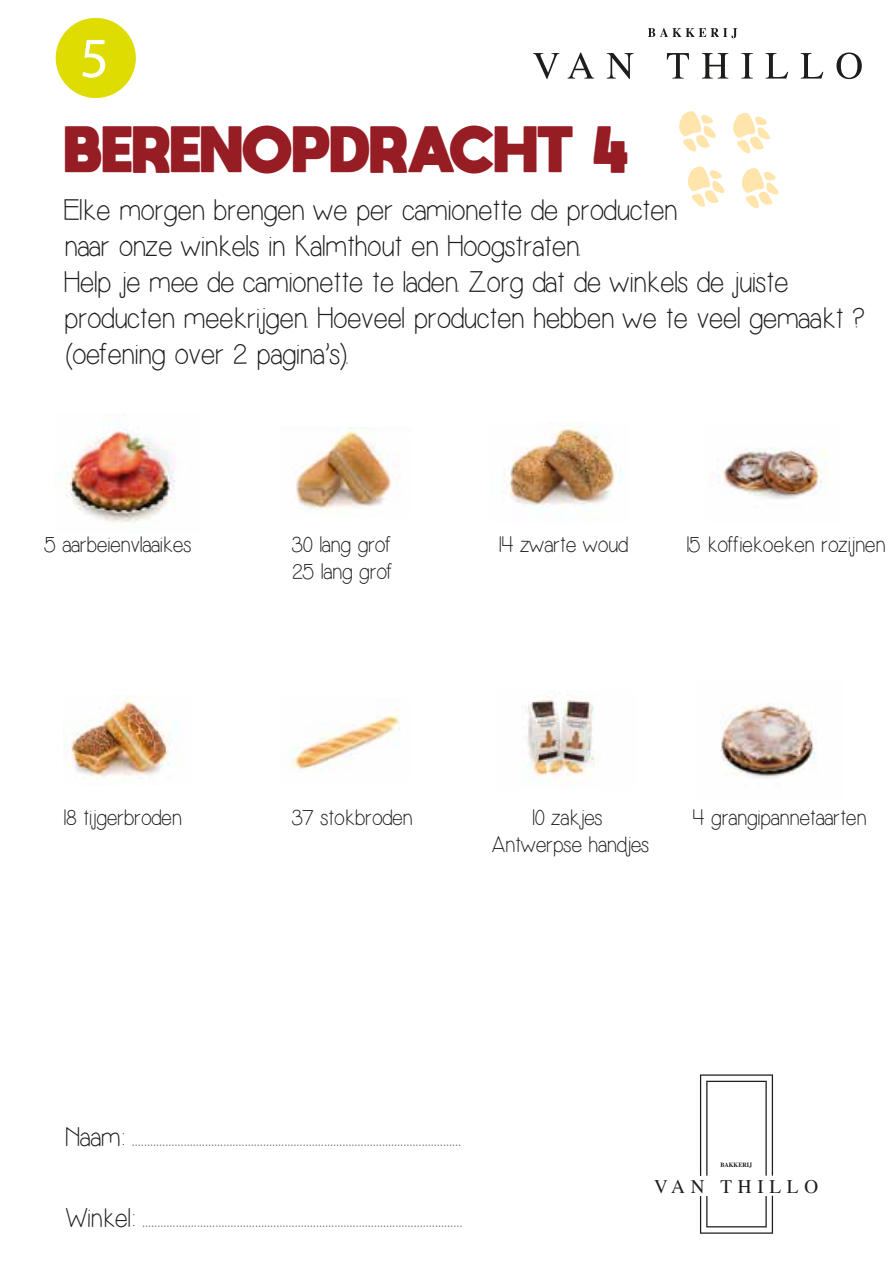
<style>
.page{position:relative;width:893px;height:1263px;background:#fff}
.page>*{position:absolute;margin:0;border:0;box-sizing:border-box;transform-origin:0 0}
.t1{font:57.15px "Myriad Pro";color:#fff}
.t2{font:800 45.9px "moon get";color:#971d24}
.t3{font:30px/36px "Simplicity";color:#1d1d1b}
.t4{font:27px "Simplicity";color:#1d1d1b}
.t5{font:22.5px/27px "Simplicity";color:#1d1d1b}
.t6{font:19.05px "Times";letter-spacing:.3em;color:#1d1d1b}
.t7{font:700 6.45px "Times";color:#1d1d1b;scale:.93 1}
</style>
<div class="page">
<div style="left:55px;top:17px;width:82px;height:82px;background:#dedc00;border-radius:50%"></div>
<div style="left:54px;top:16px;width:83px;height:84px;border:2px solid #fff;border-radius:50%"></div>
<svg style="left:679px;top:111px;width:37px;height:41px"></svg>
<svg style="left:733px;top:113px;width:37px;height:41px"></svg>
<svg style="left:688px;top:166px;width:37px;height:41px"></svg>
<svg style="left:741px;top:168px;width:38px;height:41px"></svg>
<svg style="left:648px;top:28px;width:89px;height:10px"></svg>
<svg style="left:533px;top:53px;width:26px;height:26px"></svg>
<svg style="left:567px;top:53px;width:27px;height:26px"></svg>
<svg style="left:607px;top:53px;width:27px;height:26px"></svg>
<svg style="left:667px;top:53px;width:22px;height:26px"></svg>
<svg style="left:702px;top:53px;width:26px;height:26px"></svg>
<svg style="left:741px;top:53px;width:12px;height:26px"></svg>
<svg style="left:766px;top:53px;width:22px;height:26px"></svg>
<svg style="left:801px;top:53px;width:22px;height:26px"></svg>
<svg style="left:836px;top:53px;width:26px;height:26px"></svg>
<svg style="left:700px;top:1196px;width:73px;height:38px"></svg>
<svg style="left:700px;top:1074px;width:73px;height:102px"></svg>
<img style="left:55px;top:413px;width:120px;height:110px">
<img style="left:296px;top:428px;width:104px;height:83px">
<img style="left:502px;top:422px;width:121px;height:97px">
<img style="left:718px;top:447px;width:108px;height:52px">
<img style="left:63px;top:695px;width:109px;height:85px">
<img style="left:287px;top:709px;width:113px;height:62px">
<img style="left:525px;top:696px;width:70px;height:89px">
<img style="left:720px;top:703px;width:97px;height:75px">
<h1 class="t1" style="left:80px;top:23px;width:31px">5</h1>
<h2 class="t2" style="left:65px;top:121px;width:565px">BERENOPDRACHT 4</h2>
<p class="t3" style="left:64px;top:193px;width:802px">Elke morgen brengen we per camionette de producten<br>naar onze winkels in Kalmthout en Hoogstraten.<br>Help je mee de camionette te laden. Zorg dat de winkels de juiste producten meekrijgen. Hoeveel producten hebben we te veel gemaakt ? (oefening over 2 pagina’s).</p>
<p class="t5" style="left:44px;top:532px;width:148px">5 aarbeienvlaaikes</p>
<p class="t5" style="left:292px;top:532px;width:102px">30 lang grof<br>25 lang grof</p>
<p class="t5" style="left:498px;top:532px;width:130px">14 zwarte woud</p>
<p class="t5" style="left:686px;top:532px;width:200px">15 koffiekoeken rozijnen</p>
<p class="t5" style="left:63px;top:805px;width:120px">18 tijgerbroden</p>
<p class="t5" style="left:292px;top:805px;width:122px">37 stokbroden</p>
<p class="t5" style="left:492px;top:805px;width:159px;text-align:center">10 zakjes<br>Antwerpse handjes</p>
<p class="t5" style="left:692px;top:805px;width:175px">4 grangipannetaarten</p>
<p class="t4" style="left:65px;top:1123px;width:397px">Naam: ............................................................................................................</p>
<p class="t4" style="left:65px;top:1204px;width:398px">Winkel: .........................................................................................................</p>
<p class="t7" style="left:720px;top:1159px;width:36px">BAKKERIJ</p>
<p class="t6" style="left:654px;top:1168px;width:166px">VAN THILLO</p>
</div>
